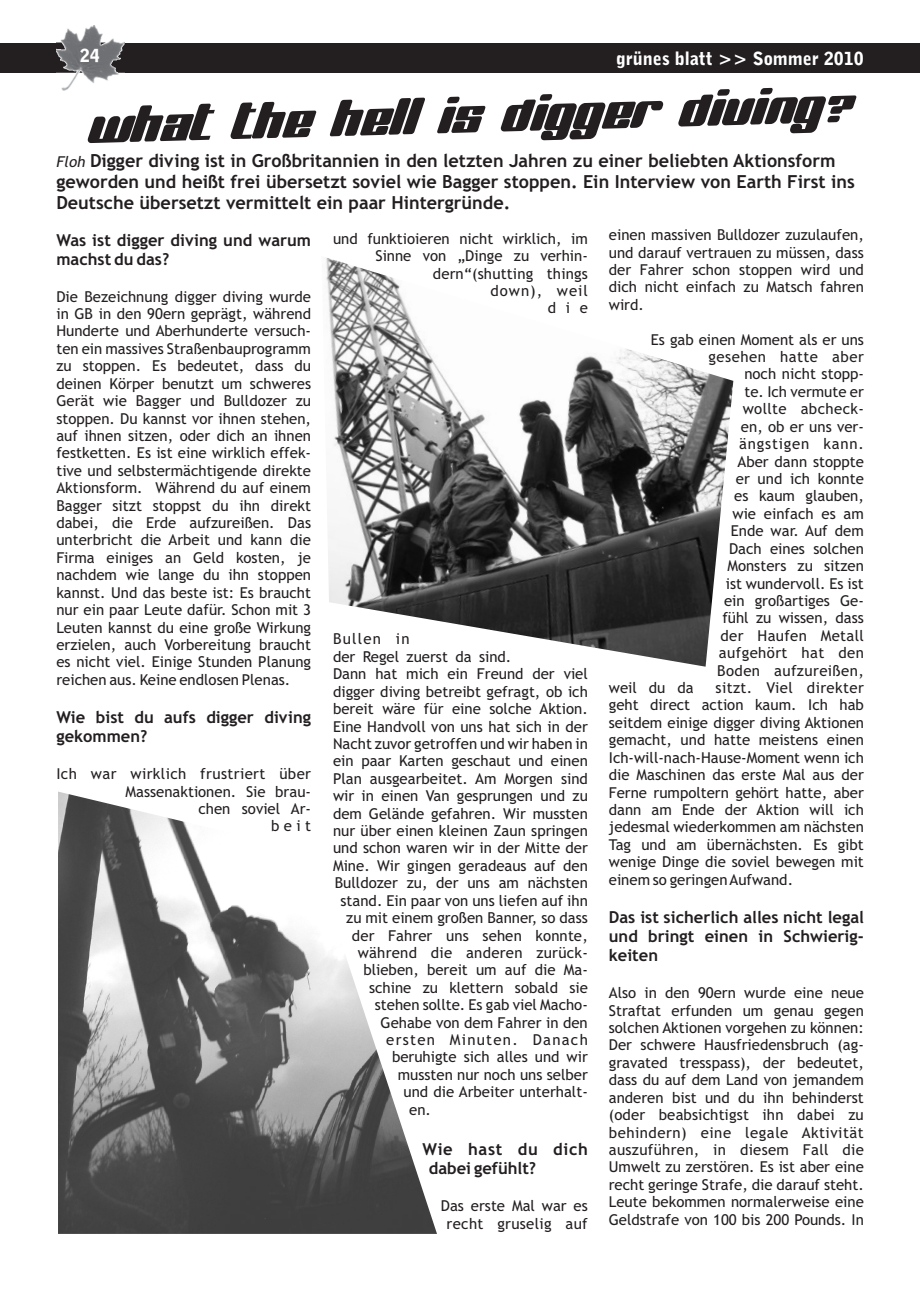
<style>
.page{position:relative;width:920px;height:1290px;background:#fff}
.page>*{position:absolute;margin:0;border:0;box-sizing:border-box;transform-origin:0 0}
.t1{font:49.5px "BN Jinx";color:#231f20}
.t2{font:700 18px/20.9px "Trebuchet MS";color:#231f20}
.t3{font:900 18px "Bell Gothic BT";color:#fff}
.t4{font:700 16.5px/19.2px "Trebuchet MS";color:#231f20}
.t5{font:15px/17.4px "Trebuchet MS";color:#231f20;text-align:justify}
.t6{font:15px/17.4px "Trebuchet MS";letter-spacing:.02em;color:#231f20;text-align:center}
.t7{font:15px "Trebuchet MS";letter-spacing:.025em;color:#231f20}
.t8{font:15px "Trebuchet MS";letter-spacing:.085em;color:#231f20}
.t9{font:15px "Trebuchet MS";letter-spacing:.035em;color:#231f20}
.t10{font:15px "Trebuchet MS";letter-spacing:.03em;color:#231f20}
.t11{font:15px "Trebuchet MS";letter-spacing:.05em;color:#231f20}
.s1{font-weight:400;font-style:italic;font-size:15px}
</style>
<div class="page">
<div style="left:0;top:43px;width:920px;height:30px;background:#231f20"></div>
<img style="left:56px;top:26px;width:68px;height:65px">
<img style="left:58px;top:791px;width:379px;height:443px">
<img style="left:326px;top:258px;width:407px;height:409px">
<p class="t3" style="left:80px;top:48px;width:22px">24</p>
<p class="t3" style="left:616px;top:51px;width:249px">grünes blatt &gt;&gt; Sommer 2010</p>
<h1 class="t1" style="left:89px;top:104px;width:765px;rotate:-2deg">What the hell is digger diving?</h1>
<p class="t2" style="left:56px;top:152px;width:800px"><span class="s1">Floh</span> Digger diving ist in Großbritannien in den letzten Jahren zu einer beliebten Aktionsform geworden und heißt frei übersetzt soviel wie Bagger stoppen. Ein Interview von Earth First ins<br>Deutsche übersetzt vermittelt ein paar Hintergründe.</p>
<p class="t4" style="left:56px;top:231px;width:256px">Was ist digger diving und warum machst du das?</p>
<p class="t5" style="left:56px;top:289px;width:256px">Die Bezeichnung digger diving wurde in GB in den 90ern geprägt, während Hunderte und Aberhunderte versuch&shy;ten ein massives Straßenbauprogramm zu stoppen. Es bedeutet, dass du deinen Körper benutzt um schweres Gerät wie Bagger und Bulldozer zu stoppen. Du kannst vor ihnen stehen, auf ihnen sitzen, oder dich an ihnen festketten. Es ist eine wirklich effek&shy;tive und selbstermächtigende direkte Aktionsform. Während du auf einem Bagger sitzt stoppst du ihn direkt dabei, die Erde aufzureißen. Das unterbricht die Arbeit und kann die Firma einiges an Geld kosten, je nachdem wie lange du ihn stoppen kannst. Und das beste ist: Es braucht nur ein paar Leute dafür. Schon mit 3<br>Leuten kannst du eine große Wirkung erzielen, auch Vorbereitung braucht es nicht viel. Einige Stunden Planung reichen aus. Keine endlosen Plenas.</p>
<p class="t4" style="left:56px;top:709px;width:256px">Wie bist du aufs digger diving gekommen?</p>
<p class="t5" style="left:56px;top:766px;width:256px;text-align:right">Ich war wirklich frustriert über<br>Massenaktionen. Sie brau-<br>chen soviel Ar-<br>beit</p>
<p class="t5" style="left:609px;top:227px;width:257px">einen massiven Bulldozer zuzulaufen, und darauf vertrauen zu müssen, dass der Fahrer schon stoppen wird und dich nicht einfach zu Matsch fahren wird.</p>
<p class="t5" style="left:651px;top:332px;width:214px">Es gab einen Moment als er uns</p>
<p class="t9" style="left:708px;top:351px;width:157px">gesehen hatte aber</p>
<p class="t5" style="left:744px;top:367px;width:121px">noch nicht stopp-</p>
<p class="t5" style="left:744px;top:384px;width:121px">te. Ich vermute er</p>
<p class="t7" style="left:743px;top:403px;width:123px">wollte abcheck-</p>
<p class="t5" style="left:741px;top:419px;width:124px">en, ob er uns ver-</p>
<p class="t11" style="left:739px;top:438px;width:126px">ängstigen kann.</p>
<p class="t5" style="left:738px;top:454px;width:128px">Aber dann stoppte</p>
<p class="t5" style="left:736px;top:471px;width:130px">er und ich konnte</p>
<p class="t5" style="left:734px;top:489px;width:131px">es kaum glauben,</p>
<p class="t5" style="left:732px;top:506px;width:133px">wie einfach es am</p>
<p class="t5" style="left:731px;top:523px;width:135px">Ende war. Auf dem</p>
<p class="t5" style="left:729px;top:541px;width:136px">Dach eines solchen</p>
<p class="t5" style="left:727px;top:558px;width:138px">Monsters zu sitzen</p>
<p class="t5" style="left:726px;top:576px;width:140px">ist wundervoll. Es ist</p>
<p class="t5" style="left:724px;top:593px;width:141px">ein großartiges Ge-</p>
<p class="t5" style="left:722px;top:611px;width:143px">fühl zu wissen, dass</p>
<p class="t6" style="left:721px;top:628px;width:145px">der Haufen Metall</p>
<p class="t10" style="left:719px;top:647px;width:146px">aufgehört hat den</p>
<p class="t7" style="left:717px;top:664px;width:148px">Boden aufzureißen,</p>
<p class="t5" style="left:609px;top:680px;width:86px">weil du da</p>
<p class="t5" style="left:333px;top:231px;width:256px;text-align:right">und funktioieren nicht wirklich, im<br>Sinne von „Dinge zu verhin&shy;dern“(shutting things<br>down), weil<br>die</p>
<p class="t8" style="left:333px;top:633px;width:78px">Bullen in</p>
<p class="t5" style="left:333px;top:649px;width:180px">der Regel zuerst da sind.</p>
<p class="t5" style="left:333px;top:666px;width:256px">Dann hat mich ein Freund der viel</p>
<p class="t5" style="left:333px;top:684px;width:256px">digger diving betreibt gefragt, ob ich</p>
<p class="t5" style="left:333px;top:701px;width:256px">bereit wäre für eine solche Aktion.</p>
<p class="t5" style="left:333px;top:719px;width:256px">Eine Handvoll von uns hat sich in der</p>
<p class="t5" style="left:333px;top:736px;width:256px">Nacht zuvor getroffen und wir haben in</p>
<p class="t5" style="left:333px;top:754px;width:256px">ein paar Karten geschaut und einen</p>
<p class="t5" style="left:333px;top:771px;width:256px">Plan ausgearbeitet. Am Morgen sind</p>
<p class="t5" style="left:333px;top:788px;width:256px">wir in einen Van gesprungen und zu</p>
<p class="t5" style="left:333px;top:806px;width:256px">dem Gelände gefahren. Wir mussten</p>
<p class="t5" style="left:333px;top:823px;width:256px">nur über einen kleinen Zaun springen</p>
<p class="t5" style="left:333px;top:841px;width:256px">und schon waren wir in der Mitte der</p>
<p class="t5" style="left:333px;top:858px;width:256px">Mine. Wir gingen geradeaus auf den</p>
<p class="t5" style="left:335px;top:875px;width:255px">Bulldozer zu, der uns am nächsten</p>
<p class="t5" style="left:341px;top:893px;width:249px">stand. Ein paar von uns liefen auf ihn</p>
<p class="t5" style="left:346px;top:910px;width:243px">zu mit einem großen Banner, so dass</p>
<p class="t5" style="left:352px;top:928px;width:237px">der Fahrer uns sehen konnte,</p>
<p class="t6" style="left:358px;top:945px;width:232px">während die anderen zurück-</p>
<p class="t5" style="left:363px;top:963px;width:226px">blieben, bereit um auf die Ma-</p>
<p class="t5" style="left:369px;top:980px;width:220px">schine zu klettern sobald sie</p>
<p class="t5" style="left:375px;top:997px;width:214px">stehen sollte. Es gab viel Macho-</p>
<p class="t5" style="left:381px;top:1015px;width:209px">Gehabe von dem Fahrer in den</p>
<p class="t8" style="left:386px;top:1034px;width:203px">ersten Minuten. Danach</p>
<p class="t5" style="left:392px;top:1050px;width:197px">beruhigte sich alles und wir</p>
<p class="t5" style="left:398px;top:1067px;width:192px">mussten nur noch uns selber</p>
<p class="t5" style="left:403px;top:1084px;width:186px">und die Arbeiter unterhalt-</p>
<p class="t5" style="left:409px;top:1102px;width:23px">en.</p>
<p class="t4" style="left:429px;top:1141px;width:161px;text-indent:-6px">Wie hast du dich dabei gefühlt?</p>
<p class="t6" style="left:441px;top:1198px;width:148px">Das erste Mal war es recht gruselig auf</p>
<p class="t5" style="left:609px;top:680px;width:257px;text-indent:107px">sitzt. Viel direkter geht direct action kaum. Ich hab seitdem einige digger diving Aktionen gemacht, und hatte meistens einen Ich-will-nach-Hause-Moment wenn ich die Maschinen das erste Mal aus der Ferne rumpoltern gehört hatte, aber dann am Ende der Aktion will ich jedesmal wiederkommen am nächsten Tag und am übernächsten. Es gibt wenige Dinge die soviel bewegen mit einem so geringen Aufwand.</p>
<p class="t4" style="left:609px;top:909px;width:257px;text-align:justify">Das ist sicherlich alles nicht legal und bringt einen in Schwierig&shy;keiten</p>
<p class="t5" style="left:609px;top:985px;width:257px">Also in den 90ern wurde eine neue Straftat erfunden um genau gegen solchen Aktionen vorgehen zu können:<br>Der schwere Hausfriedensbruch (ag&shy;gravated tresspass), der bedeutet, dass du auf dem Land von jemandem anderen bist und du ihn behinderst (oder beabsichtigst ihn dabei zu behindern) eine legale Aktivität auszuführen, in diesem Fall die Umwelt zu zerstören. Es ist aber eine recht geringe Strafe, die darauf steht.<br>Leute bekommen normalerweise eine Geldstrafe von 100 bis 200 Pounds. In</p>
</div>
